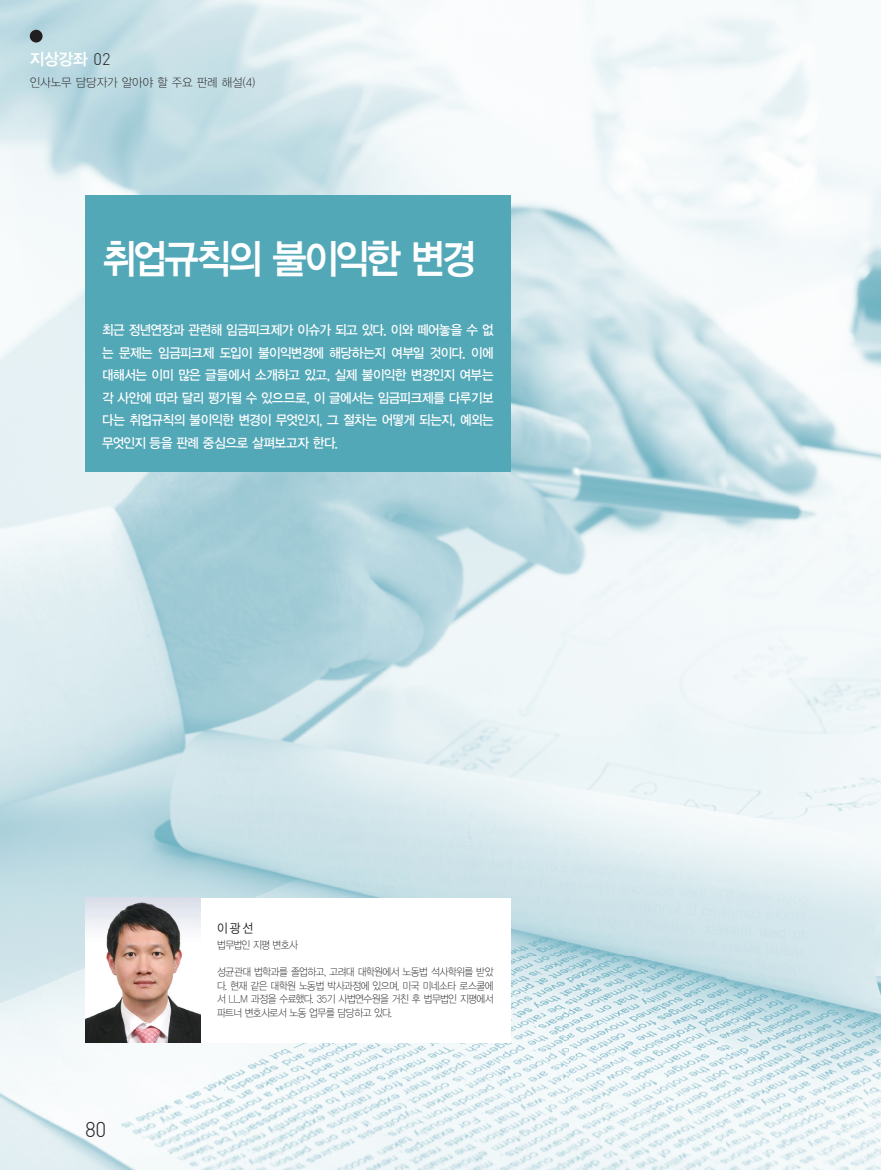
<style>
.page{position:relative;width:881px;height:1170px;background:#fff}
.page>*{position:absolute;margin:0;border:0;box-sizing:border-box;transform-origin:0 0}
.t1{font:40.5px "YDIYGO340";letter-spacing:-.085em;color:#fff;scale:.92 1}
.t2{font:21px "Dinlig";color:#231f20}
.t3{font:16.5px "YDIYGO340";color:#fff;scale:.95 1}
.t4{font:13.5px/22.5px "YDIYGO330";letter-spacing:-.035em;color:#fff;text-align:justify;scale:.93 1}
.t5{font:12.75px "YDIYGO320";color:#231f20;scale:.91 1}
.t6{font:12px "YDIYGO310";color:#231f20;scale:.95 1}
.t7{font:10.5px/13.5px "YDIYGO310";letter-spacing:-.055em;color:#231f20;text-align:justify;scale:.91 1}
.s1{font-family:"Dinlig";color:#231f20}
</style>
<div class="page">
<img style="left:0;top:0;width:880px;height:1169px">
<div style="left:85px;top:897px;width:425px;height:145px;background:#fff"></div>
<div style="left:85px;top:196px;width:425px;height:276px;background:#53a8b8"></div>
<img style="left:85px;top:897px;width:115px;height:145px">
<div style="left:30px;top:30px;width:13px;height:13px;background:#231f20;border-radius:50%"></div>
<p class="t3" style="left:30px;top:50px;width:86px">지상강좌 <span class="s1">02</span></p>
<p class="t6" style="left:30px;top:76px;width:238px">인사노무 담당자가 알아야 할 주요 판례 해설(4)</p>
<h1 class="t1" style="left:102px;top:235px;width:407px">취업규칙의 불이익한 변경</h1>
<p class="t4" style="left:102px;top:319px;width:422px">최근 정년연장과 관련해 임금피크제가 이슈가 되고 있다. 이와 떼어놓을 수 없 는 문제는 임금피크제 도입이 불이익변경에 해당하는지 여부일 것이다. 이에 대해서는 이미 많은 글들에서 소개하고 있고, 실제 불이익한 변경인지 여부는 각 사안에 따라 달리 평가될 수 있으므로, 이 글에서는 임금피크제를 다루기보 다는 취업규칙의 불이익한 변경이 무엇인지, 그 절차는 어떻게 되는지, 예외는 무엇인지 등을 판례 중심으로 살펴보고자 한다.</p>
<h2 class="t2" style="left:85px;top:1116px;width:23px">80</h2>
<p class="t5" style="left:217px;top:921px;width:41px">이광선</p>
<p class="t7" style="left:217px;top:938px;width:90px">법무법인 지평 변호사</p>
<p class="t7" style="left:217px;top:965px;width:305px">성균관대 법학과를 졸업하고, 고려대 대학원에서 노동법 석사학위를 받았 다. 현재 같은 대학원 노동법 박사과정에 있으며, 미국 미네소타 로스쿨에 서 LL.M 과정을 수료했다. 35기 사법연수원을 거친 후 법무법인 지평에서 파트너 변호사로서 노동 업무를 담당하고 있다.</p>
</div>
